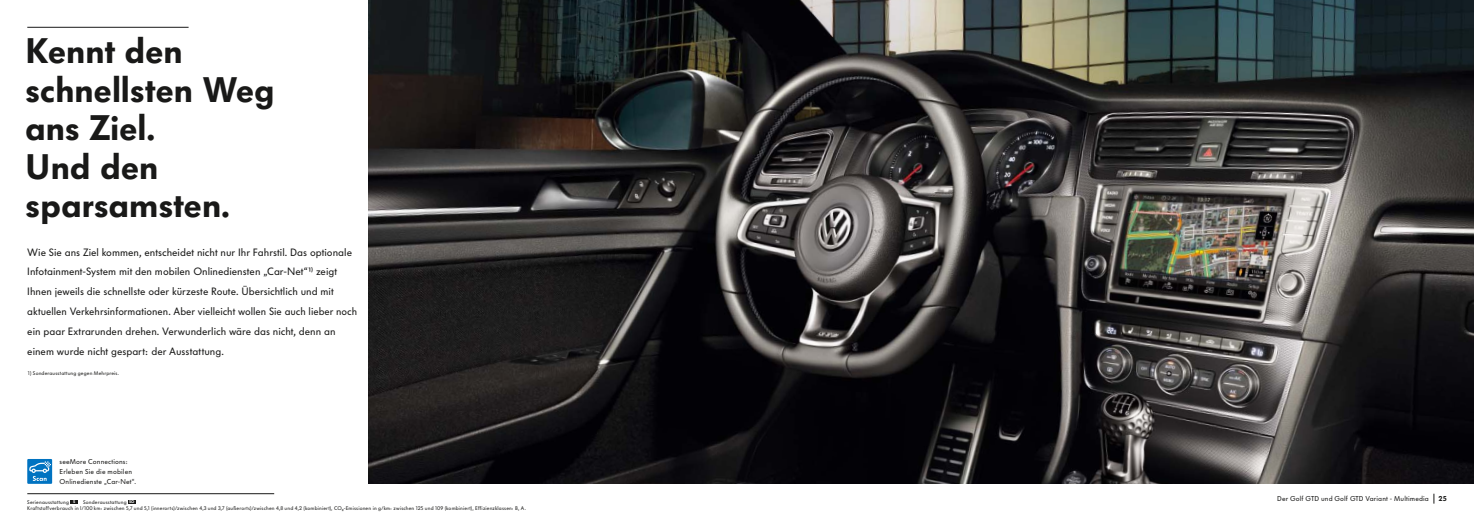
<style>
.page{position:relative;width:1474px;height:521px;background:#fff}
.page>*{position:absolute;margin:0;border:0;box-sizing:border-box;transform-origin:0 0}
.t1{font:900 35px/38.5px "VW Headline OT";color:#191918}
.t2{font:10.5px/19.9px "VW Headline OT";color:#191918}
.t3{font:7px/9.9px "VW Headline OT";letter-spacing:.015em;color:#191918}
.t4{font:900 7px "VW Headline OT";color:#191918}
.t5{font:5.25px/6.3px "VW Headline OT";letter-spacing:.025em;color:#191918}
.s1{font-weight:900;font-size:3.94px;color:#fff}
</style>
<div class="page">
<img style="left:368px;top:0;width:1105px;height:484px">
<svg style="left:70px;top:500px;width:8px;height:4px"></svg>
<svg style="left:128px;top:500px;width:7px;height:4px"></svg>
<hr style="left:27px;top:27px;width:162px;height:1px;background:#191918">
<hr style="left:27px;top:493px;width:247px;height:1px;background:#191918">
<div style="left:27px;top:459px;width:25px;height:25px;background:#0073c1"></div>
<svg style="left:29px;top:461px;width:22px;height:20px"></svg>
<h1 class="t1" style="left:25px;top:35px;width:251px">Kennt den schnellsten Weg ans Ziel.<br>Und den sparsamsten.</h1>
<p class="t2" style="left:27px;top:243px;width:331px">Wie Sie ans Ziel kommen, entscheidet nicht nur Ihr Fahrstil. Das optionale Infotainment-System mit den mobilen Onlinediensten „Car-Net“1) zeigt Ihnen jeweils die schnellste oder kürzeste Route. Übersichtlich und mit aktuellen Verkehrsinformationen. Aber vielleicht wollen Sie auch lieber noch ein paar Extrarunden drehen. Verwunderlich wäre das nicht, denn an einem wurde nicht gespart: der Ausstattung.</p>
<p class="t5" style="left:28px;top:370px;width:93px">1 ) Sonderausstattung gegen Mehrpreis.</p>
<p class="t3" style="left:60px;top:457px;width:78px">seeMore Connections:<br>Erleben Sie die mobilen<br>Onlinedienste „Car-Net“.</p>
<p class="t5" style="left:27px;top:499px;width:500px;text-indent:56px">Sonderausstattung <span class="s1">SO<br></span>Kraftstoffverbrauch in l/100 km: zwischen 5,7 und 5,1 (innerorts)/zwischen 4,3 und 3,7 (außerorts)/zwischen 4,8 und 4,2 (kombiniert), CO₂-Emissionen in g/km: zwischen 125 und 109 (kombiniert), Effizienzklassen: B, A.</p>
<p class="t5" style="left:27px;top:499px;width:49px">Serienausstattung <span class="s1">S</span></p>
<p class="t3" style="left:1277px;top:494px;width:153px">Der Golf GTD und Golf GTD Variant - Multimedia</p>
<p class="t4" style="left:1438px;top:496px;width:10px">25</p>
</div>
